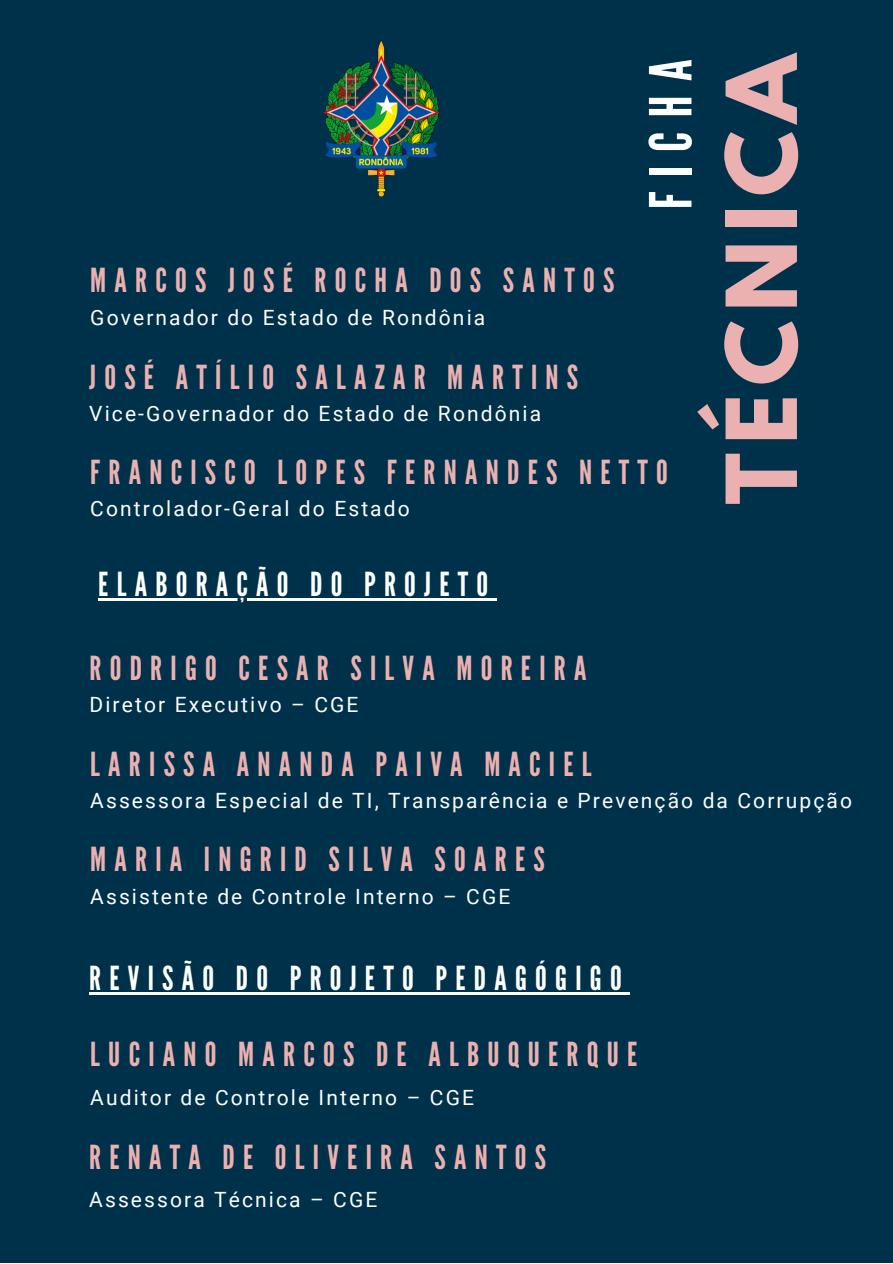
<style>
.page{position:relative;width:893px;height:1264px;background:#fff}
.page>*{position:absolute;margin:0;border:0;box-sizing:border-box;transform-origin:0 0}
.t1{font:700 86.4px "League Spartan";letter-spacing:.1em;color:#ebb1b0}
.t2{font:57.9px "League Gothic";letter-spacing:.25em;color:#fdfffe}
.t3{font:33px "League Gothic";letter-spacing:.25em;color:#ebb1b0}
.t4{font:33px "League Gothic";letter-spacing:.25em;color:#fdfffe}
.t5{font:21px "Roboto";letter-spacing:.1em;color:#fdfffe}
</style>
<div class="page">
<div style="left:0;top:0;width:892px;height:1262px;background:#00314b"></div>
<img style="left:323px;top:40px;width:117px;height:157px">
<hr style="left:89px;top:991px;width:541px;height:3px;background:#fdfffe">
<hr style="left:98px;top:598px;width:398px;height:3px;background:#fdfffe">
<h1 class="t1" style="left:719px;top:504px;width:456px;rotate:-90deg">TÉCNICA</h1>
<h2 class="t2" style="left:637px;top:209px;width:151px;rotate:-90deg">FICHA</h2>
<h3 class="t3" style="left:90px;top:261px;width:525px">MARCOS JOSÉ ROCHA DOS SANTOS</h3>
<p class="t5" style="left:90px;top:305px;width:396px">Governador do Estado de Rondônia</p>
<h3 class="t3" style="left:89px;top:358px;width:490px">JOSÉ ATÍLIO SALAZAR MARTINS</h3>
<p class="t5" style="left:89px;top:401px;width:453px">Vice-Governador do Estado de Rondônia</p>
<h3 class="t3" style="left:90px;top:453px;width:579px">FRANCISCO LOPES FERNANDES NETTO</h3>
<p class="t5" style="left:90px;top:496px;width:321px">Controlador-Geral do Estado</p>
<h3 class="t4" style="left:98px;top:565px;width:391px">ELABORAÇÃO DO PROJETO</h3>
<h3 class="t3" style="left:89px;top:649px;width:498px">RODRIGO CESAR SILVA MOREIRA</h3>
<p class="t5" style="left:89px;top:693px;width:270px">Diretor Executivo – CGE</p>
<h3 class="t3" style="left:90px;top:745px;width:503px">LARISSA ANANDA PAIVA MACIEL</h3>
<p class="t5" style="left:90px;top:788px;width:763px">Assessora Especial de TI, Transparência e Prevenção da Corrupção</p>
<h3 class="t3" style="left:90px;top:840px;width:456px">MARIA INGRID SILVA SOARES</h3>
<p class="t5" style="left:90px;top:884px;width:421px">Assistente de Controle Interno – CGE</p>
<h3 class="t4" style="left:89px;top:958px;width:534px">REVISÃO DO PROJETO PEDAGÓGIGO</h3>
<h3 class="t3" style="left:90px;top:1035px;width:548px">LUCIANO MARCOS DE ALBUQUERQUE</h3>
<p class="t5" style="left:90px;top:1085px;width:385px">Auditor de Controle Interno – CGE</p>
<h3 class="t3" style="left:89px;top:1137px;width:458px">RENATA DE OLIVEIRA SANTOS</h3>
<p class="t5" style="left:89px;top:1187px;width:290px">Assessora Técnica – CGE</p>
</div>
